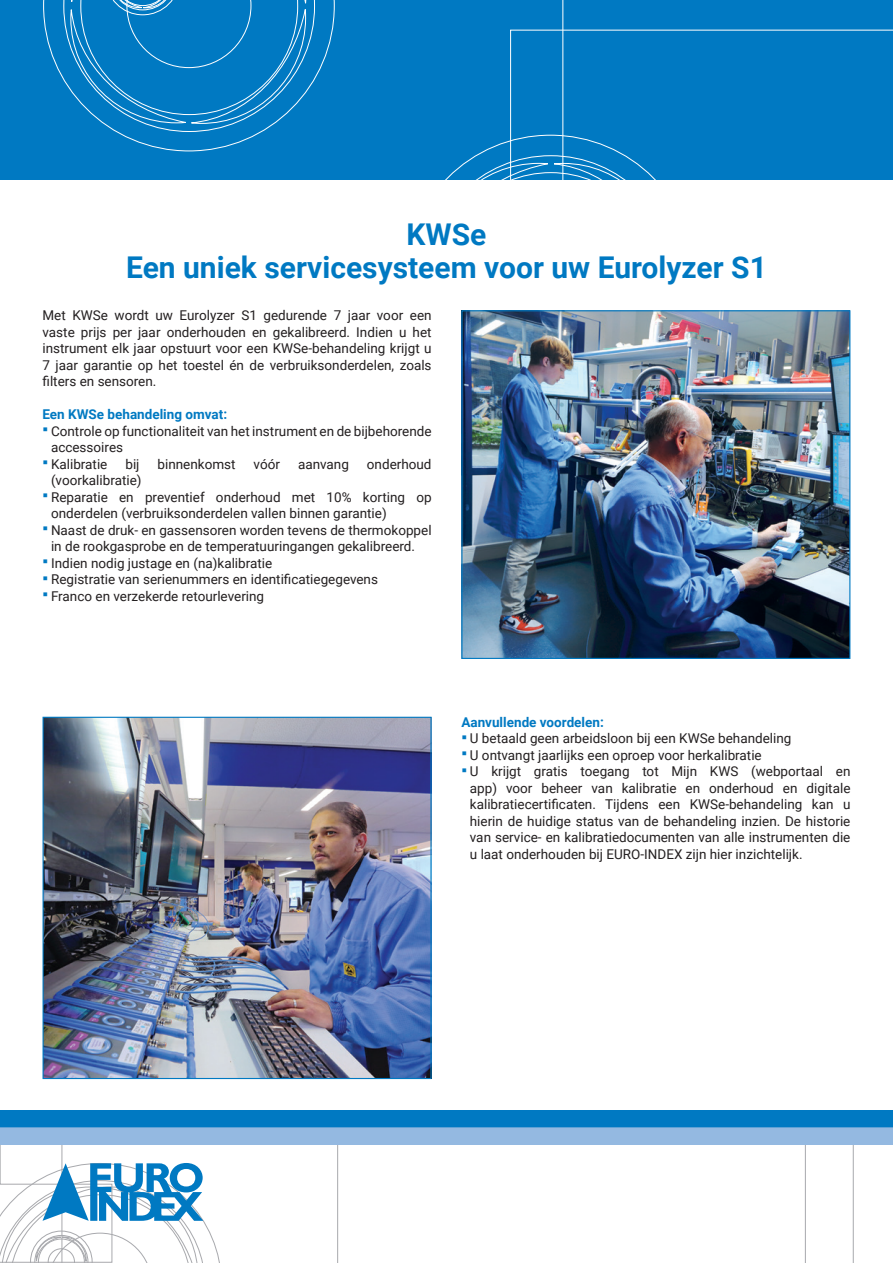
<style>
.page{position:relative;width:893px;height:1263px;background:#fff}
.page>*{position:absolute;margin:0;border:0;box-sizing:border-box;transform-origin:0 0}
.t1{font:700 30px/33px "Roboto";color:#0079c2;text-align:center}
.t2{font:13.5px/16.5px "Roboto";color:#231f20}
.t3{font:700 13.5px "Roboto";color:#0079c2}
</style>
<div class="page">
<div style="left:0;top:0;width:893px;height:180px;background:#0079c2"></div>
<svg style="left:43px;top:0;width:292px;height:152px"></svg>
<svg style="left:510px;top:0;width:383px;height:125px"></svg>
<svg style="left:445px;top:125px;width:211px;height:55px"></svg>
<svg style="left:0;top:1110px;width:893px;height:153px"></svg>
<img style="left:45px;top:719px;width:385px;height:358px">
<div style="left:43px;top:717px;width:389px;height:362px;border:1px solid #0079c2"></div>
<img style="left:463px;top:312px;width:385px;height:345px">
<div style="left:461px;top:310px;width:389px;height:349px;border:1px solid #0079c2"></div>
<h1 class="t1" style="left:126px;top:216px;width:642px">KWSe<br>Een uniek servicesysteem voor uw Eurolyzer S1</h1>
<p class="t2" style="left:43px;top:307px;width:391px;text-align:justify">Met KWSe wordt uw Eurolyzer S1 gedurende 7 jaar voor een vaste prijs per jaar onderhouden en gekalibreerd. Indien u het instrument elk jaar opstuurt voor een KWSe-behandeling krijgt u 7 jaar garantie op het toestel én de verbruiksonderdelen, zoals filters en sensoren.</p>
<p class="t3" style="left:43px;top:405px;width:186px">Een KWSe behandeling omvat:</p>
<p class="t2" style="left:51px;top:422px;width:382px">Controle op functionaliteit van het instrument en de bijbehorende accessoires<br>Kalibratie</p>
<p class="t2" style="left:125px;top:455px;width:16px">bij</p>
<p class="t2" style="left:157px;top:455px;width:80px">binnenkomst</p>
<p class="t2" style="left:254px;top:455px;width:28px">vóór</p>
<p class="t2" style="left:298px;top:455px;width:52px">aanvang</p>
<p class="t2" style="left:367px;top:455px;width:66px">onderhoud</p>
<p class="t2" style="left:51px;top:472px;width:382px">(voorkalibratie)<br>Reparatie en preventief onderhoud met 10% korting op onderdelen (verbruiksonderdelen vallen binnen garantie)<br>Naast de druk- en gassensoren worden tevens de thermokoppel in de rookgasprobe en de temperatuuringangen gekalibreerd.<br>Indien nodig justage en (na)kalibratie<br>Registratie van serienummers en identificatiegegevens<br>Franco en verzekerde retourlevering</p>
<p class="t3" style="left:461px;top:713px;width:144px">Aanvullende voordelen:</p>
<p class="t2" style="left:470px;top:730px;width:382px">U betaald geen arbeidsloon bij een KWSe behandeling<br>U ontvangt jaarlijks een oproep voor herkalibratie<br>U krijgt gratis toegang tot Mijn KWS (webportaal en app) voor beheer van kalibratie en onderhoud en digitale kalibratiecertificaten. Tijdens een KWSe-behandeling kan u hierin de huidige status van de behandeling inzien. De historie van service- en kalibratiedocumenten van alle instrumenten die u laat onderhouden bij EURO-INDEX zijn hier inzichtelijk.</p>
</div>
